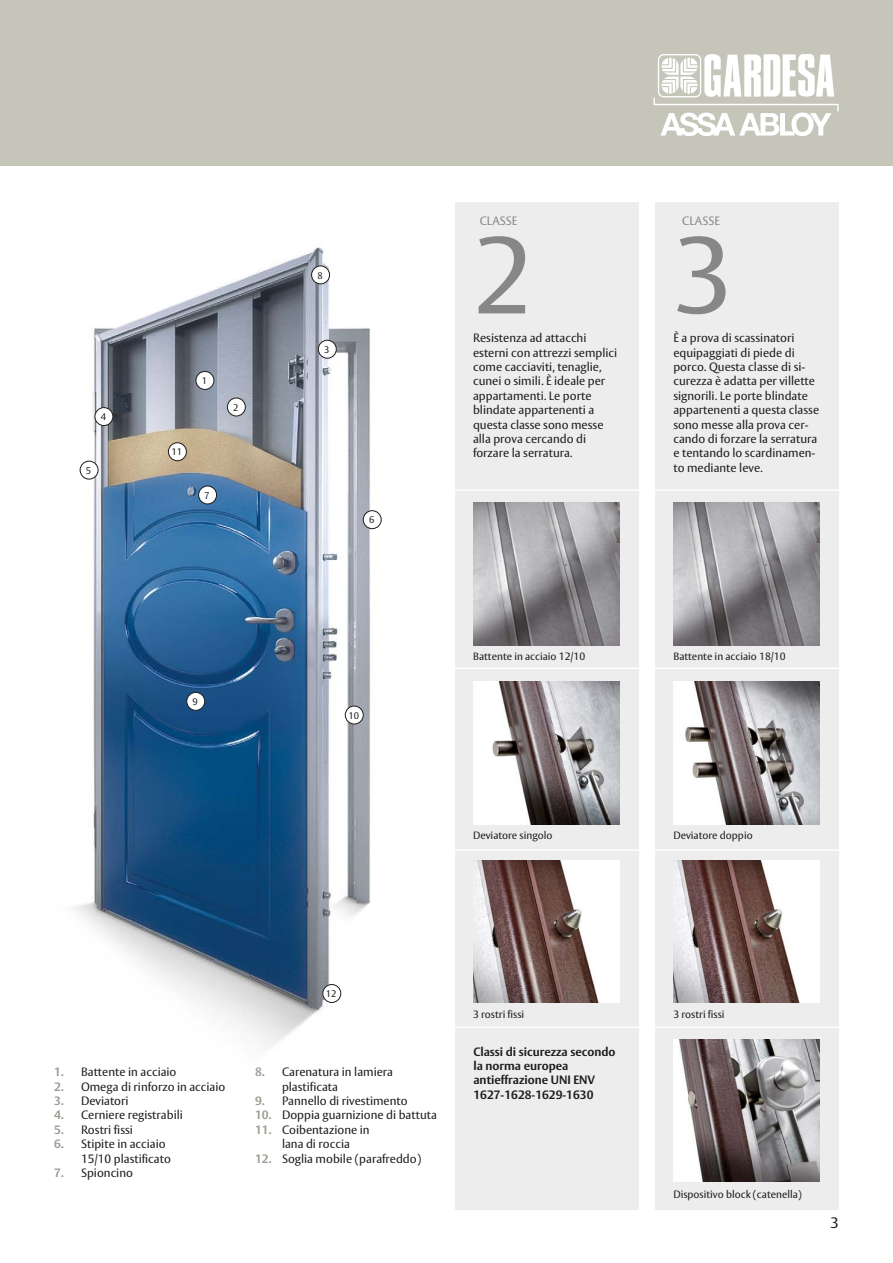
<style>
.page{position:relative;width:893px;height:1263px;background:#fff}
.page>*{position:absolute;margin:0;border:0;box-sizing:border-box;transform-origin:0 0}
.t1{font:108px "ASSA Vesta";color:#878787}
.t2{font:15px "ASSA Vesta";color:#1d1d1b}
.t3{font:12px/14.4px "ASSA Vesta";color:#1d1d1b}
.t4{font:700 12px/14.4px "ASSA Vesta";color:#1d1d1b}
.t5{font:12px "ASSA Vesta";color:#878787}
.t6{font:10.5px "ASSA Vesta";color:#1d1d1b}
.t7{font:9.45px "ASSA Vesta";color:#1d1d1b}
.s1{font-weight:700;color:#9d9c93}
</style>
<div class="page">
<div style="left:0;top:0;width:893px;height:166px;background:#c6c5ba"></div>
<svg style="left:653px;top:54px;width:186px;height:82px"></svg>
<img style="left:73px;top:247px;width:309px;height:801px">
<div style="left:455px;top:202px;width:183px;height:1007px;background:#ededed"></div>
<div style="left:655px;top:202px;width:184px;height:1007px;background:#ededed"></div>
<img style="left:473px;top:503px;width:146px;height:142px">
<img style="left:473px;top:682px;width:146px;height:142px">
<img style="left:473px;top:860px;width:146px;height:143px">
<img style="left:673px;top:860px;width:147px;height:143px">
<img style="left:673px;top:503px;width:147px;height:142px">
<img style="left:673px;top:682px;width:147px;height:142px">
<img style="left:673px;top:1039px;width:147px;height:143px">
<hr style="left:443px;top:667px;width:414px;height:2px;background:#fff">
<hr style="left:443px;top:489px;width:414px;height:2px;background:#fff">
<hr style="left:443px;top:849px;width:414px;height:2px;background:#fff">
<hr style="left:443px;top:1026px;width:414px;height:2px;background:#fff">
<div style="left:196px;top:371px;width:18px;height:18px;background:#fff;border-radius:50%"></div>
<div style="left:196px;top:371px;width:18px;height:19px;border:1px solid #1d1d1b;border-radius:50%"></div>
<div style="left:227px;top:398px;width:18px;height:18px;background:#fff;border-radius:50%"></div>
<div style="left:227px;top:398px;width:19px;height:18px;border:1px solid #1d1d1b;border-radius:50%"></div>
<div style="left:318px;top:340px;width:18px;height:18px;background:#fff;border-radius:50%"></div>
<div style="left:318px;top:340px;width:18px;height:18px;border:1px solid #1d1d1b;border-radius:50%"></div>
<div style="left:95px;top:408px;width:18px;height:18px;background:#fff;border-radius:50%"></div>
<div style="left:95px;top:407px;width:18px;height:19px;border:1px solid #1d1d1b;border-radius:50%"></div>
<div style="left:80px;top:461px;width:18px;height:18px;background:#fff;border-radius:50%"></div>
<div style="left:80px;top:461px;width:18px;height:18px;border:1px solid #1d1d1b;border-radius:50%"></div>
<div style="left:363px;top:511px;width:18px;height:18px;background:#fff;border-radius:50%"></div>
<div style="left:363px;top:510px;width:18px;height:19px;border:1px solid #1d1d1b;border-radius:50%"></div>
<div style="left:199px;top:486px;width:18px;height:18px;background:#fff;border-radius:50%"></div>
<div style="left:198px;top:486px;width:19px;height:18px;border:1px solid #1d1d1b;border-radius:50%"></div>
<div style="left:312px;top:266px;width:18px;height:18px;background:#fff;border-radius:50%"></div>
<div style="left:311px;top:266px;width:19px;height:18px;border:1px solid #1d1d1b;border-radius:50%"></div>
<div style="left:187px;top:692px;width:18px;height:18px;background:#fff;border-radius:50%"></div>
<div style="left:187px;top:692px;width:18px;height:18px;border:1px solid #1d1d1b;border-radius:50%"></div>
<div style="left:345px;top:706px;width:18px;height:18px;background:#fff;border-radius:50%"></div>
<div style="left:345px;top:706px;width:18px;height:18px;border:1px solid #1d1d1b;border-radius:50%"></div>
<div style="left:168px;top:443px;width:18px;height:18px;background:#fff;border-radius:50%"></div>
<div style="left:168px;top:443px;width:19px;height:18px;border:1px solid #1d1d1b;border-radius:50%"></div>
<div style="left:323px;top:984px;width:18px;height:18px;background:#fff;border-radius:50%"></div>
<div style="left:323px;top:984px;width:18px;height:19px;border:1px solid #1d1d1b;border-radius:50%"></div>
<p class="t7" style="left:101px;top:411px;width:7px">4</p>
<p class="t7" style="left:86px;top:465px;width:7px">5</p>
<p class="t7" style="left:202px;top:375px;width:7px">1</p>
<p class="t7" style="left:172px;top:446px;width:12px">11</p>
<p class="t7" style="left:204px;top:490px;width:7px">7</p>
<p class="t7" style="left:233px;top:402px;width:7px">2</p>
<p class="t7" style="left:193px;top:696px;width:7px">9</p>
<p class="t7" style="left:317px;top:270px;width:7px">8</p>
<p class="t7" style="left:324px;top:344px;width:7px">3</p>
<p class="t7" style="left:369px;top:514px;width:7px">6</p>
<p class="t7" style="left:348px;top:710px;width:12px">10</p>
<p class="t5" style="left:480px;top:214px;width:8px">class</p>
<p class="t5" style="left:512px;top:214px;width:7px">e</p>
<p class="t5" style="left:682px;top:214px;width:8px">class</p>
<p class="t5" style="left:714px;top:214px;width:7px">e</p>
<h1 class="t1" style="left:473px;top:210px;width:62px">2</h1>
<p class="t3" style="left:473px;top:331px;width:146px">Resistenza ad attacchi esterni con attrezzi semplici come cacciaviti, tenaglie, cunei o simili. È ideale per appartamenti. Le porte blindate appartenenti a questa classe sono messe alla prova cercando di forzare la serratura.</p>
<h1 class="t1" style="left:673px;top:210px;width:62px">3</h1>
<p class="t3" style="left:673px;top:331px;width:147px">È a prova di scassinatori equipaggiati di piede di porco. Questa classe di si&shy;curezza è adatta per villette signorili. Le porte blindate appartenenti a questa classe sono messe alla prova cer&shy;cando di forzare la serratura e tentando lo scardinamen&shy;to mediante leve.</p>
<p class="t6" style="left:473px;top:650px;width:114px">Battente in acciaio 12/10</p>
<p class="t6" style="left:473px;top:829px;width:81px">Deviatore singolo</p>
<p class="t6" style="left:673px;top:650px;width:114px">Battente in acciaio 18/10</p>
<p class="t6" style="left:673px;top:829px;width:81px">Deviatore doppio</p>
<p class="t3" style="left:54px;top:1065px;width:124px"><span class="s1">1.</span> Battente in acciaio</p>
<p class="t3" style="left:54px;top:1080px;width:173px"><span class="s1">2.</span> Omega di rinforzo in acciaio</p>
<p class="t3" style="left:54px;top:1094px;width:76px"><span class="s1">3.</span> Deviatori</p>
<p class="t3" style="left:54px;top:1108px;width:130px"><span class="s1">4.</span> Cerniere registrabili</p>
<p class="t3" style="left:54px;top:1123px;width:81px"><span class="s1">5.</span> Rostri fissi</p>
<p class="t3" style="left:81px;top:1137px;width:91px;text-indent:-27px"><span class="s1">6.</span> Stipite in acciaio<br>15/10 plastificato</p>
<p class="t3" style="left:54px;top:1166px;width:81px"><span class="s1">7.</span> Spioncino</p>
<p class="t7" style="left:326px;top:988px;width:12px">12</p>
<p class="t3" style="left:282px;top:1065px;width:113px;text-indent:-27px"><span class="s1">8.</span> Carenatura in lamiera plastificata</p>
<p class="t3" style="left:255px;top:1094px;width:154px"><span class="s1">9.</span> Pannello di rivestimento</p>
<p class="t3" style="left:255px;top:1108px;width:183px"><span class="s1">10.</span> Doppia guarnizione di battuta</p>
<p class="t3" style="left:282px;top:1123px;width:89px;text-indent:-27px"><span class="s1">11.</span> Coibentazione in lana di roccia</p>
<p class="t3" style="left:255px;top:1152px;width:168px"><span class="s1">12.</span> Soglia mobile (parafreddo)</p>
<p class="t6" style="left:473px;top:1008px;width:53px">3 rostri fissi</p>
<p class="t4" style="left:473px;top:1044px;width:144px">Classi di sicurezza secondo la norma europea antieffrazione UNI ENV<br>1627-1628-1629-1630</p>
<p class="t6" style="left:673px;top:1008px;width:53px">3 rostri fissi</p>
<p class="t6" style="left:673px;top:1188px;width:130px">Dispositivo block (catenella)</p>
<p class="t2" style="left:831px;top:1213px;width:10px">3</p>
</div>
